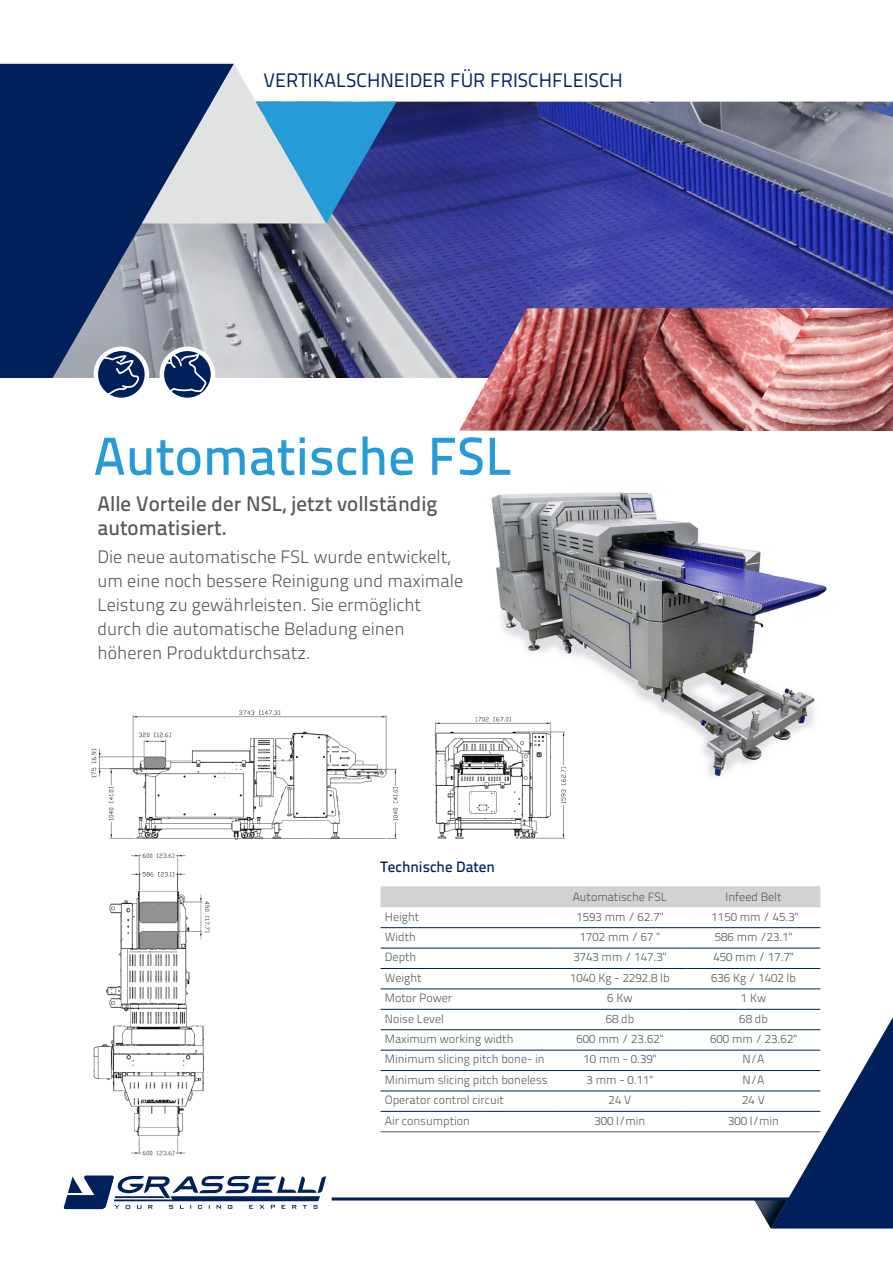
<style>
.page{position:relative;width:893px;height:1263px;background:#fff}
.page>*{position:absolute;margin:0;border:0;box-sizing:border-box;transform-origin:0 0}
.t1{font:53.25px "Titillium Text 14 L 600 wt";color:#259bd7}
.t2{font:21px/24px "Titillium Text 14 L 600 wt";color:#57585a}
.t3{font:19.5px "Titillium Text 14 L 400 wt";color:#00205b}
.t4{font:18px/24px "Titillium Text 14 L 250 wt";color:#57585a}
.t5{font:15px "Titillium Text 14 L 600 wt";color:#00205b}
.t6{font:12px "Titillium Text 14 L 250 wt";color:#57585a}
</style>
<div class="page">
<img style="left:234px;top:102px;width:659px;height:276px">
<img style="left:491px;top:492px;width:336px;height:285px">
<svg style="left:754px;top:1017px;width:139px;height:211px"></svg>
<hr style="left:332px;top:1197px;width:522px;height:3px;background:#00205b">
<svg style="left:64px;top:1175px;width:262px;height:34px"></svg>
<svg style="left:0;top:64px;width:234px;height:314px;background:#384f79"></svg>
<svg style="left:142px;top:64px;width:255px;height:159px;background:#81a1c0"></svg>
<svg style="left:162px;top:349px;width:51px;height:51px"></svg>
<svg style="left:163px;top:352px;width:44px;height:42px"></svg>
<div style="left:160px;top:347px;width:55px;height:55px;border:4px solid #fff;border-radius:50%"></div>
<svg style="left:96px;top:349px;width:51px;height:51px"></svg>
<svg style="left:100px;top:354px;width:40px;height:43px;background:#3b5380"></svg>
<div style="left:94px;top:347px;width:55px;height:55px;border:4px solid #fff;border-radius:50%"></div>
<img style="left:91px;top:702px;width:479px;height:138px">
<div style="left:381px;top:886px;width:439px;height:21px;background:#d1d2d4"></div>
<hr style="left:381px;top:927px;width:172px;height:1px;background:#00205b">
<hr style="left:553px;top:927px;width:134px;height:1px;background:#00205b">
<hr style="left:687px;top:927px;width:133px;height:1px;background:#00205b">
<hr style="left:381px;top:948px;width:172px;height:1px;background:#00205b">
<hr style="left:553px;top:948px;width:134px;height:1px;background:#00205b">
<hr style="left:687px;top:948px;width:133px;height:1px;background:#00205b">
<hr style="left:381px;top:968px;width:172px;height:1px;background:#00205b">
<hr style="left:553px;top:968px;width:134px;height:1px;background:#00205b">
<hr style="left:687px;top:968px;width:133px;height:1px;background:#00205b">
<hr style="left:381px;top:988px;width:172px;height:1px;background:#00205b">
<hr style="left:553px;top:988px;width:134px;height:1px;background:#00205b">
<hr style="left:687px;top:988px;width:133px;height:1px;background:#00205b">
<hr style="left:381px;top:1009px;width:172px;height:1px;background:#00205b">
<hr style="left:553px;top:1009px;width:134px;height:1px;background:#00205b">
<hr style="left:687px;top:1009px;width:133px;height:1px;background:#00205b">
<hr style="left:381px;top:1029px;width:172px;height:1px;background:#00205b">
<hr style="left:553px;top:1029px;width:134px;height:1px;background:#00205b">
<hr style="left:687px;top:1029px;width:133px;height:1px;background:#00205b">
<hr style="left:381px;top:1050px;width:172px;height:1px;background:#00205b">
<hr style="left:553px;top:1050px;width:134px;height:1px;background:#00205b">
<hr style="left:687px;top:1050px;width:133px;height:1px;background:#00205b">
<hr style="left:381px;top:1070px;width:172px;height:1px;background:#00205b">
<hr style="left:553px;top:1070px;width:134px;height:1px;background:#00205b">
<hr style="left:687px;top:1070px;width:133px;height:1px;background:#00205b">
<hr style="left:381px;top:1090px;width:172px;height:1px;background:#00205b">
<hr style="left:553px;top:1090px;width:134px;height:1px;background:#00205b">
<hr style="left:687px;top:1090px;width:133px;height:1px;background:#00205b">
<hr style="left:381px;top:1111px;width:172px;height:1px;background:#00205b">
<hr style="left:553px;top:1111px;width:134px;height:1px;background:#00205b">
<hr style="left:687px;top:1111px;width:133px;height:1px;background:#00205b">
<hr style="left:381px;top:1131px;width:172px;height:1px;background:#57585a">
<hr style="left:553px;top:1131px;width:134px;height:1px;background:#57585a">
<hr style="left:687px;top:1131px;width:133px;height:1px;background:#57585a">
<img style="left:93px;top:853px;width:117px;height:303px">
<img style="left:813px;top:308px;width:80px;height:123px">
<img style="left:671px;top:308px;width:142px;height:123px">
<img style="left:459px;top:308px;width:212px;height:123px">
<p class="t3" style="left:264px;top:68px;width:361px">VERTIKALSCHNEIDER FÜR FRISCHFLEISCH</p>
<p class="t1" style="left:94px;top:424px;width:420px">Automatische FSL</p>
<p class="t2" style="left:97px;top:492px;width:342px">Alle Vorteile der NSL, jetzt vollständig automatisiert.</p>
<p class="t4" style="left:97px;top:545px;width:367px">Die neue automatische FSL wurde entwickelt, um eine noch bessere Reinigung und maximale Leistung zu gewährleisten. Sie ermöglicht durch die automatische Beladung einen höheren Produktdurchsatz.</p>
<p class="t5" style="left:381px;top:858px;width:116px">Technische Daten</p>
<p class="t6" style="left:573px;top:890px;width:96px">Automatische FSL</p>
<p class="t6" style="left:726px;top:890px;width:57px">Infeed Belt</p>
<p class="t6" style="left:385px;top:909px;width:36px">Height</p>
<p class="t6" style="left:577px;top:909px;width:88px">1593 mm / 62.7"</p>
<p class="t6" style="left:712px;top:909px;width:88px">1150 mm / 45.3"</p>
<p class="t6" style="left:385px;top:929px;width:33px">Width</p>
<p class="t6" style="left:580px;top:929px;width:82px">1702 mm / 67 "</p>
<p class="t6" style="left:715px;top:929px;width:79px">586 mm /23.1"</p>
<p class="t6" style="left:385px;top:950px;width:33px">Depth</p>
<p class="t6" style="left:573px;top:950px;width:95px">3743 mm / 147.3"</p>
<p class="t6" style="left:713px;top:950px;width:82px">450 mm / 17.7"</p>
<p class="t6" style="left:385px;top:970px;width:38px">Weight</p>
<p class="t6" style="left:570px;top:970px;width:101px">1040 Kg - 2292.8 lb</p>
<p class="t6" style="left:711px;top:970px;width:86px">636 Kg / 1402 lb</p>
<p class="t6" style="left:385px;top:991px;width:69px">Motor Power</p>
<p class="t6" style="left:607px;top:991px;width:27px">6 Kw</p>
<p class="t6" style="left:741px;top:991px;width:27px">1 Kw</p>
<p class="t6" style="left:385px;top:1011px;width:61px">Noise Level</p>
<p class="t6" style="left:606px;top:1011px;width:30px">68 db</p>
<p class="t6" style="left:739px;top:1011px;width:30px">68 db</p>
<p class="t6" style="left:385px;top:1032px;width:130px">Maximum working width</p>
<p class="t6" style="left:577px;top:1032px;width:88px">600 mm / 23.62"</p>
<p class="t6" style="left:710px;top:1032px;width:88px">600 mm / 23.62"</p>
<p class="t6" style="left:385px;top:1052px;width:161px">Minimum slicing pitch bone- in</p>
<p class="t6" style="left:583px;top:1052px;width:74px">10 mm - 0.39"</p>
<p class="t6" style="left:743px;top:1052px;width:23px">N/A</p>
<p class="t6" style="left:385px;top:1072px;width:164px">Minimum slicing pitch boneless</p>
<p class="t6" style="left:587px;top:1072px;width:68px">3 mm - 0.11"</p>
<p class="t6" style="left:743px;top:1072px;width:23px">N/A</p>
<p class="t6" style="left:385px;top:1093px;width:121px">Operator control circuit</p>
<p class="t6" style="left:609px;top:1093px;width:24px">24 V</p>
<p class="t6" style="left:742px;top:1093px;width:24px">24 V</p>
<p class="t6" style="left:385px;top:1113px;width:87px">Air consumption</p>
<p class="t6" style="left:594px;top:1113px;width:53px">300 l/min</p>
<p class="t6" style="left:728px;top:1113px;width:53px">300 l/min</p>
</div>
